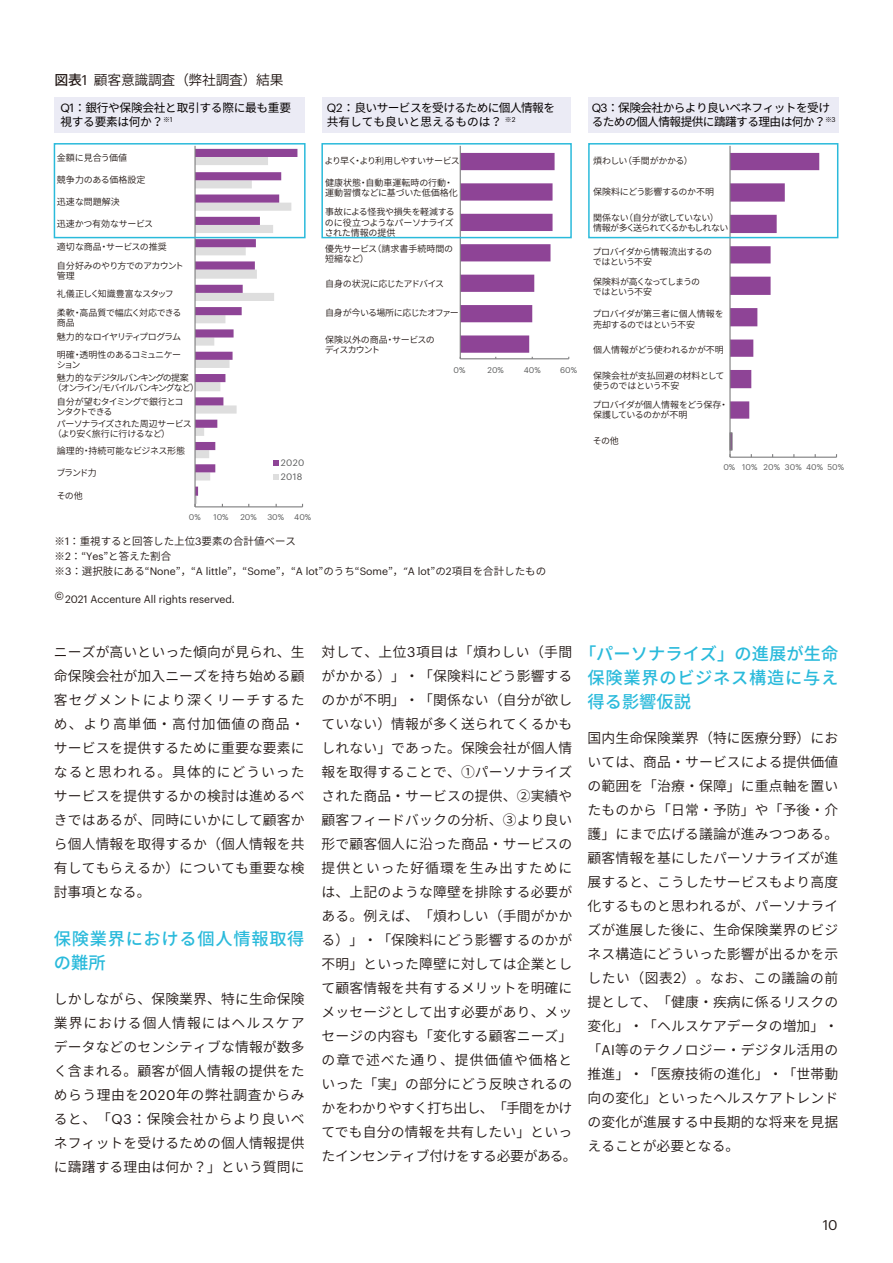
<style>
.page{position:relative;width:893px;height:1263px;background:#fff}
.page>*{position:absolute;margin:0;border:0;box-sizing:border-box;transform-origin:0 0}
.t1{font:500 17.25px/24px "Source Han Sans";letter-spacing:.04em;color:#2abadb}
.t2{font:13.8px/24px "Source Han Sans";letter-spacing:.01em;color:#221815;text-align:justify}
.t3{font:13.8px "Source Han Sans";letter-spacing:-.02em;color:#221815}
.t4{font:13.8px "Graphik";color:#221815}
.t5{font:11.7px/14.1px "Source Han Sans";letter-spacing:-.05em;color:#040000}
.t6{font:11.7px/14.1px "Source Han Sans";letter-spacing:-.025em;color:#040000}
.t7{font:10.5px/15px "Source Han Sans";color:#221815}
.t8{font:10.5px "Graphik";color:#221815}
.t9{font:9.15px/14.2px "Graphik";letter-spacing:.045em;color:#585959}
.t10{font:9px/10.2px "Source Han Sans";letter-spacing:-.04em;color:#221815}
.t11{font:9px/13.2px "Source Han Sans";letter-spacing:-.105em;color:#221815}
.t12{font:9px/10.2px "Source Han Sans";color:#221815}
.t13{font:9px/18px "Source Han Sans";letter-spacing:-.06em;color:#221815}
.t14{font:9px/10.2px "Source Han Sans";letter-spacing:-.015em;color:#221815}
.t15{font:9px/12px "Source Han Sans";letter-spacing:-.09em;color:#221815}
.t16{font:9px "Source Han Sans";letter-spacing:-.095em;color:#221815}
.t17{font:9px "Source Han Sans";letter-spacing:-.02em;color:#221815}
.t18{font:9px "Source Han Sans";letter-spacing:-.01em;color:#221815}
.t19{font:8.1px "Graphik";letter-spacing:.005em;color:#585959}
.s1{font-weight:500}
.s2{font-family:"Graphik"}
</style>
<div class="page">
<div style="left:54px;top:98px;width:250px;height:35px;background:#ebebf5"></div>
<hr style="left:194px;top:146px;width:2px;height:361px;background:#7e7e7f">
<svg style="left:194px;top:149px;width:109px;height:358px"></svg>
<div style="left:588px;top:98px;width:250px;height:35px;background:#ebebf5"></div>
<hr style="left:730px;top:457px;width:106px;height:1px;background:#7e7e7f">
<svg style="left:731px;top:153px;width:88px;height:304px"></svg>
<hr style="left:729px;top:146px;width:2px;height:311px;background:#7e7e7f">
<div style="left:322px;top:98px;width:249px;height:35px;background:#ebebf5"></div>
<hr style="left:460px;top:358px;width:109px;height:1px;background:#7e7e7f">
<svg style="left:461px;top:153px;width:94px;height:206px"></svg>
<hr style="left:460px;top:146px;width:1px;height:213px;background:#7e7e7f">
<div style="left:54px;top:143px;width:252px;height:95px;border:2px solid #2abadb"></div>
<div style="left:321px;top:143px;width:251px;height:95px;border:2px solid #2abadb"></div>
<div style="left:588px;top:143px;width:250px;height:95px;border:2px solid #2abadb"></div>
<p class="t3" style="left:55px;top:72px;width:231px"><span class="s1">図表</span><span class="s2">1</span> 顧客意識調査（弊社調査）結果</p>
<p class="t6" style="left:60px;top:101px;width:232px"><span class="s2">Q1</span>：銀行や保険会社と取引する際に最も重要視する要素は何か？<sup>※</sup><sup>1</sup></p>
<p class="t18" style="left:57px;top:152px;width:72px">金額に見合う価値</p>
<p class="t12" style="left:57px;top:175px;width:90px">競争力のある価格設定</p>
<p class="t12" style="left:57px;top:197px;width:64px">迅速な問題解決</p>
<p class="t10" style="left:57px;top:219px;width:98px">迅速かつ有効なサービス</p>
<p class="t10" style="left:57px;top:237px;width:128px;line-height:19.2px">適切な商品・サービスの推奨<br>自分好みのやり方でのアカウント</p>
<p class="t10" style="left:57px;top:267px;width:118px;line-height:18px">管理<br>礼儀正しく知識豊富なスタッフ</p>
<p class="t10" style="left:57px;top:308px;width:126px">柔軟・高品質で幅広く対応できる商品</p>
<p class="t13" style="left:57px;top:328px;width:126px">魅力的なロイヤリティプログラム明確・透明性のあるコミュニケー</p>
<p class="t11" style="left:57px;top:358px;width:133px">ション<br>魅力的なデジタルバンキングの提案</p>
<p class="t11" style="left:57px;top:381px;width:144px;text-indent:-4px">（オンライン/モバイルバンキングなど）自分が望むタイミングで銀行とコ</p>
<p class="t15" style="left:56px;top:406px;width:137px">ンタクトできる<br>パーソナライズされた周辺サービス</p>
<p class="t10" style="left:57px;top:426px;width:130px;line-height:16.5px;text-indent:-4px">（より安く旅行に行けるなど）<br>論理的・持続可能なビジネス形態</p>
<p class="t10" style="left:56px;top:468px;width:42px">ブランド力</p>
<p class="t10" style="left:57px;top:490px;width:28px">その他</p>
<p class="t9" style="left:281px;top:454px;width:25px">2020<br>2018</p>
<p class="t19" style="left:189px;top:510px;width:13px">0%</p>
<p class="t19" style="left:214px;top:510px;width:17px">10%</p>
<p class="t19" style="left:240px;top:510px;width:18px">20%</p>
<p class="t19" style="left:267px;top:510px;width:45px">30% 40%</p>
<p class="t5" style="left:327px;top:101px;width:230px"><span class="s2">Q2</span>：良いサービスを受けるために個人情報を共有しても良いと思えるものは？ <sup>※</sup><sup>2</sup></p>
<p class="t5" style="left:592px;top:101px;width:246px"><span class="s2">Q3</span>：保険会社からより良いベネフィットを受けるための個人情報提供に躊躇する理由は何か？<sup>※</sup><sup>3</sup></p>
<p class="t16" style="left:325px;top:155px;width:137px">より早く・より利用しやすいサービス</p>
<p class="t12" style="left:325px;top:178px;width:134px">健康状態・自動車運転時の行動・運動習慣などに基づいた低価格化</p>
<p class="t10" style="left:325px;top:207px;width:132px">事故による怪我や損失を軽減するのに役立つようなパーソナライズされた情報の提供</p>
<p class="t12" style="left:325px;top:244px;width:130px">優先サービス（請求書手続時間の短縮など）</p>
<p class="t10" style="left:325px;top:279px;width:121px">自身の状況に応じたアドバイス</p>
<p class="t10" style="left:325px;top:307px;width:135px">自身が今いる場所に応じたオファー</p>
<p class="t10" style="left:325px;top:334px;width:112px">保険以外の商品・サービスのディスカウント</p>
<p class="t19" style="left:454px;top:363px;width:13px">0%</p>
<p class="t19" style="left:487px;top:363px;width:18px">20%</p>
<p class="t19" style="left:524px;top:363px;width:18px">40%</p>
<p class="t19" style="left:560px;top:363px;width:18px">60%</p>
<p class="t10" style="left:593px;top:156px;width:101px">煩わしい（手間がかかる）</p>
<p class="t10" style="left:593px;top:187px;width:123px">保険料にどう影響するのか不明</p>
<p class="t13" style="left:593px;top:213px;width:137px;line-height:10.2px">関係ない（自分が欲していない）情報が多く送られてくるかもしれない</p>
<p class="t10" style="left:592px;top:247px;width:121px">プロバイダから情報流出するのではという不安</p>
<p class="t11" style="left:593px;top:277px;width:109px;line-height:10.2px">保険料が高くなってしまうのではという不安</p>
<p class="t10" style="left:592px;top:309px;width:133px">プロバイダが第三者に個人情報を売却するのではという不安</p>
<p class="t17" style="left:593px;top:345px;width:132px">個人情報がどう使われるかが不明</p>
<p class="t14" style="left:593px;top:370px;width:133px">保険会社が支払回避の材料として使うのではという不安</p>
<p class="t10" style="left:592px;top:400px;width:137px">プロバイダが個人情報をどう保存・保護しているのかが不明</p>
<p class="t10" style="left:593px;top:435px;width:28px">その他</p>
<p class="t19" style="left:723px;top:461px;width:122px">0% 10% 20% 30% 40% 50%</p>
<p class="t7" style="left:55px;top:534px;width:493px">※<span class="s2">1</span>：重視すると回答した上位<span class="s2">3</span>要素の合計値ベース<br>※<span class="s2">2</span>：“<span class="s2">Yes</span>”と答えた割合<br>※<span class="s2">3</span>：選択肢にある“<span class="s2">None</span>”，“<span class="s2">A little</span>”，“<span class="s2">Some</span>”，“<span class="s2">A lot</span>”のうち“<span class="s2">Some</span>”，<span class="s2">“A lot</span>”の<span class="s2">2</span>項目を合計したもの</p>
<p class="t8" style="left:54px;top:591px;width:182px"><sup>©</sup>2021 Accenture All rights reserved.</p>
<p class="t2" style="left:54px;top:640px;width:252px">ニーズが高いといった傾向が見られ、生命保険会社が加入ニーズを持ち始める顧客セグメントにより深くリーチするため、より高単価・高付加価値の商品・サービスを提供するために重要な要素になると思われる。具体的にどういったサービスを提供するかの検討は進めるべきではあるが、同時にいかにして顧客から個人情報を取得するか（個人情報を共有してもらえるか）についても重要な検討事項となる。</p>
<p class="t1" style="left:54px;top:927px;width:252px">保険業界における個人情報取得の難所</p>
<p class="t2" style="left:54px;top:987px;width:252px">しかしながら、保険業界、特に生命保険業界における個人情報にはヘルスケアデータなどのセンシティブな情報が数多く含まれる。顧客が個人情報の提供をためらう理由を<span class="s2">2020</span>年の弊社調査からみると、「<span class="s2">Q3</span>：保険会社からより良いベネフィットを受けるための個人情報提供に躊躇する理由は何か？」という質問に</p>
<p class="t2" style="left:322px;top:640px;width:256px;text-align:left">対して、上位<span class="s2">3</span>項目は「煩わしい（手間がかかる）」・「保険料にどう影響するのかが不明」・「関係ない（自分が欲していない）情報が多く送られてくるかもしれない」であった。保険会社が個人情報を取得することで、①パーソナライズされた商品・サービスの提供、②実績や顧客フィードバックの分析、③より良い形で顧客個人に沿った商品・サービスの提供といった好循環を生み出すためには、上記のような障壁を排除する必要がある。例えば、「煩わしい（手間がかかる）」・「保険料にどう影響するのかが不明」といった障壁に対しては企業として顧客情報を共有するメリットを明確にメッセージとして出す必要があり、メッセージの内容も「変化する顧客ニーズ」の章で述べた通り、提供価値や価格といった「実」の部分にどう反映されるのかをわかりやすく打ち出し、「手間をかけてでも自分の情報を共有したい」といったインセンティブ付けをする必要がある。</p>
<p class="t1" style="left:588px;top:642px;width:252px;text-align:justify;text-indent:-8px">「パーソナライズ」の進展が生命保険業界のビジネス構造に与え得る影響仮説</p>
<p class="t2" style="left:588px;top:726px;width:252px">国内生命保険業界（特に医療分野）においては、商品・サービスによる提供価値の範囲を「治療・保障」に重点軸を置いたものから「日常・予防」や「予後・介護」にまで広げる議論が進みつつある。顧客情報を基にしたパーソナライズが進展すると、こうしたサービスもより高度化するものと思われるが、パーソナライズが進展した後に、生命保険業界のビジネス構造にどういった影響が出るかを示したい（図表<span class="s2">2</span>）。なお、この議論の前提として、「健康・疾病に係るリスクの変化」・「ヘルスケアデータの増加」・「<span class="s2">AI</span>等のテクノロジー・デジタル活用の推進」・「医療技術の進化」・「世帯動向の変化」といったヘルスケアトレンドの変化が進展する中長期的な将来を見据えることが必要となる。</p>
<p class="t4" style="left:823px;top:1214px;width:16px">10</p>
</div>
